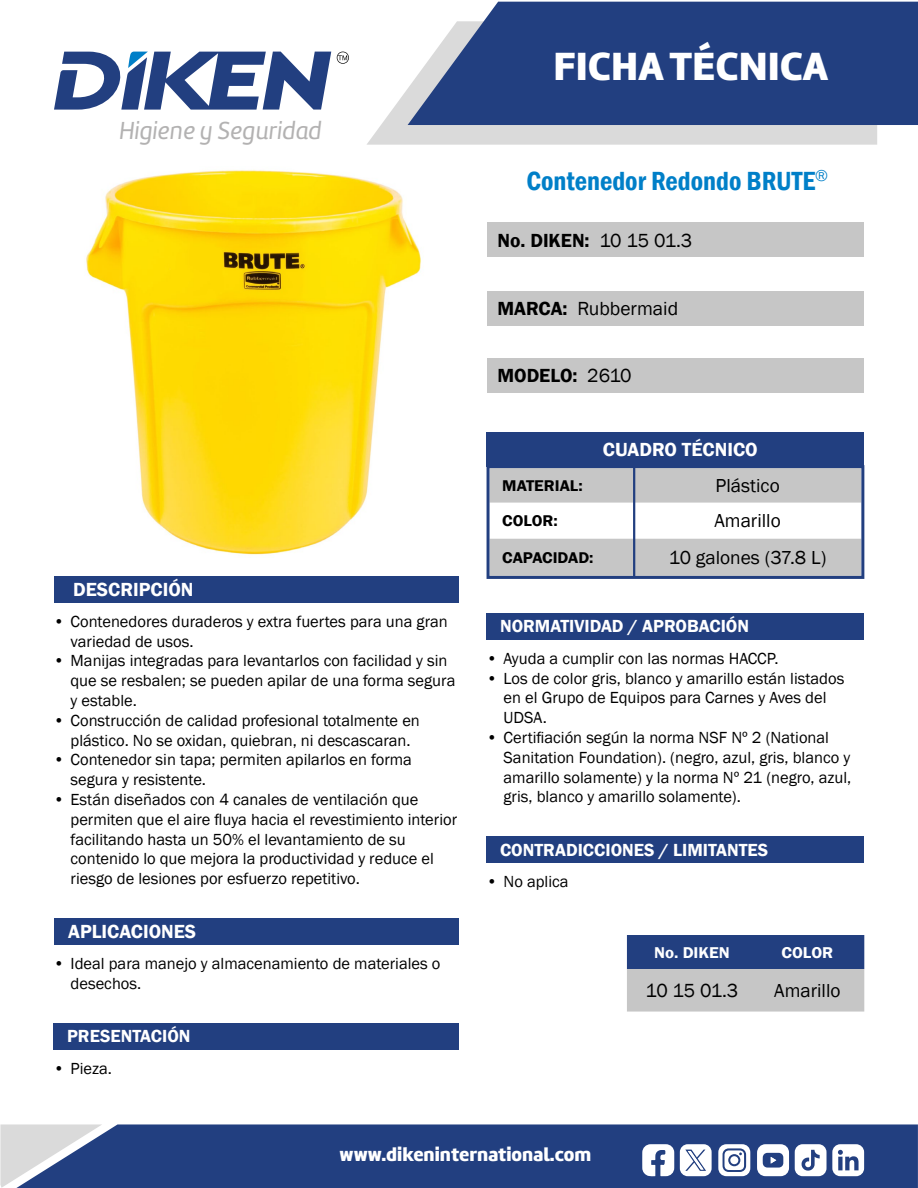
<style>
.page{position:relative;width:918px;height:1188px;background:#fff}
.page>*{position:absolute;margin:0;border:0;box-sizing:border-box;transform-origin:0 0}
.t1{font:40.8px "Amelia Basic Black";color:#fff}
.t2{font:600 condensed 27px "Franklin Gothic";color:#007fc8}
.t3{font:25.5px "Amelia Basic Italic";color:#b3b2b2}
.t4{font:600 19.5px "Franklin Gothic";color:#fff}
.t5{font:600 19.5px "Franklin Gothic";color:#000}
.t6{font:19.5px "Amelia Basic Black";color:#fff}
.t7{font:19.5px "Franklin Gothic";color:#000}
.t8{font:19.35px "Franklin Gothic";color:#000}
.t9{font:600 18px "Franklin Gothic";color:#fff}
.t10{font:16.5px/19.8px "Franklin Gothic";color:#000}
.t11{font:600 16.05px "Franklin Gothic";color:#fff;scale:1.05 1}
.t12{font:600 15.9px "Franklin Gothic";color:#000;scale:1.05 1}
.s1{font-weight:400}
.s2{font-weight:600}
</style>
<div class="page">
<div style="left:102px;top:1124px;width:816px;height:64px;background:#223f80"></div>
<svg style="left:0;top:1124px;width:102px;height:64px;background:#9ea8bf"></svg>
<svg style="left:367px;top:88px;width:510px;height:57px;background:#ddddde"></svg>
<svg style="left:408px;top:2px;width:510px;height:123px;background:#36508b"></svg>
<svg style="left:54px;top:51px;width:277px;height:59px"></svg>
<svg style="left:337px;top:52px;width:12px;height:12px"></svg>
<svg style="left:680px;top:1144px;width:32px;height:32px"></svg>
<svg style="left:642px;top:1144px;width:32px;height:32px"></svg>
<svg style="left:718px;top:1144px;width:32px;height:32px"></svg>
<div style="left:730px;top:1156px;width:8px;height:8px;background:#fff;border-radius:50%"></div>
<svg style="left:757px;top:1144px;width:32px;height:32px"></svg>
<svg style="left:795px;top:1144px;width:69px;height:32px"></svg>
<div style="left:488px;top:223px;width:376px;height:34px;background:#c6c6c6"></div>
<div style="left:488px;top:291px;width:376px;height:34px;background:#c6c6c6"></div>
<div style="left:488px;top:359px;width:376px;height:34px;background:#c6c6c6"></div>
<svg style="left:486px;top:464px;width:379px;height:115px"></svg>
<svg style="left:627px;top:935px;width:237px;height:77px;background:#7d8aa7"></svg>
<div style="left:54px;top:576px;width:405px;height:26px;background:#223f80"></div>
<div style="left:54px;top:1023px;width:405px;height:26px;background:#223f80"></div>
<div style="left:54px;top:918px;width:405px;height:27px;background:#223f80"></div>
<div style="left:487px;top:613px;width:377px;height:26px;background:#223f80"></div>
<div style="left:487px;top:836px;width:377px;height:27px;background:#223f80"></div>
<div style="left:487px;top:432px;width:377px;height:34px;background:#223f80"></div>
<img style="left:86px;top:170px;width:335px;height:385px">
<hr style="left:633px;top:465px;width:2px;height:113px;background:#223f80">
<h3 class="t3" style="left:119px;top:116px;width:204px">Higiene y Seguridad</h3>
<p class="t4" style="left:73px;top:577px;width:122px">DESCRIPCIÓN</p>
<p class="t10" style="left:71px;top:612px;width:379px;text-indent:-17px">• Contenedores duraderos y extra fuertes para una gran variedad de usos.</p>
<p class="t10" style="left:71px;top:651px;width:386px;text-indent:-17px">• Manijas integradas para levantarlos con facilidad y sin que se resbalen; se pueden apilar de una forma segura y estable.</p>
<p class="t10" style="left:54px;top:711px;width:368px;text-align:center">• Construcción de calidad profesional totalmente en plástico. No se oxidan, quiebran, ni descascaran.</p>
<p class="t10" style="left:71px;top:750px;width:343px;text-indent:-17px">• Contenedor sin tapa; permiten apilarlos en forma segura y resistente.</p>
<p class="t10" style="left:71px;top:790px;width:388px;text-indent:-17px">• Están diseñados con 4 canales de ventilación que permiten que el aire fluya hacia el revestimiento interior facilitando hasta un 50% el levantamiento de su contenido lo que mejora la productividad y reduce el riesgo de lesiones por esfuerzo repetitivo.</p>
<p class="t4" style="left:68px;top:920px;width:129px">APLICACIONES</p>
<p class="t10" style="left:71px;top:954px;width:371px;text-indent:-17px">• Ideal para manejo y almacenamiento de materiales o desechos.</p>
<p class="t9" style="left:67px;top:1025px;width:125px">PRESENTACIÓN</p>
<p class="t10" style="left:54px;top:1059px;width:60px">• Pieza.</p>
<h1 class="t1" style="left:553px;top:41px;width:276px">FICHA TÉCNICA</h1>
<h2 class="t2" style="left:526px;top:163px;width:303px">Contenedor Redondo BRUTE<sup>®</sup></h2>
<p class="t5" style="left:497px;top:228px;width:196px">No. DIKEN: <span class="s1">10 15 01.3</span></p>
<p class="t7" style="left:497px;top:296px;width:182px"><span class="s2">MARCA:</span> Rubbermaid</p>
<p class="t5" style="left:497px;top:364px;width:136px">MODELO: <span class="s1">2610</span></p>
<p class="t4" style="left:603px;top:438px;width:156px">CUADRO TÉCNICO</p>
<p class="t12" style="left:502px;top:476px;width:78px">MATERIAL:</p>
<p class="t8" style="left:716px;top:474px;width:66px">Plástico</p>
<p class="t12" style="left:502px;top:511px;width:55px">COLOR:</p>
<p class="t8" style="left:715px;top:509px;width:68px">Amarillo</p>
<p class="t12" style="left:502px;top:548px;width:88px">CAPACIDAD:</p>
<p class="t8" style="left:669px;top:546px;width:159px">10 galones (37.8 L)</p>
<p class="t9" style="left:500px;top:615px;width:251px">NORMATIVIDAD / APROBACIÓN</p>
<p class="t10" style="left:487px;top:649px;width:294px">• Ayuda a cumplir con las normas HACCP.</p>
<p class="t10" style="left:504px;top:669px;width:342px;text-indent:-17px">• Los de color gris, blanco y amarillo están listados en el Grupo de Equipos para Carnes y Aves del<br>UDSA.</p>
<p class="t10" style="left:504px;top:728px;width:349px;text-indent:-17px">• Certifiación según la norma NSF Nº 2 (National Sanitation Foundation). (negro, azul, gris, blanco y amarillo solamente) y la norma Nº 21 (negro, azul, gris, blanco y amarillo solamente).</p>
<p class="t9" style="left:500px;top:839px;width:270px">CONTRADICCIONES / LIMITANTES</p>
<p class="t10" style="left:487px;top:872px;width:84px">• No aplica</p>
<p class="t11" style="left:654px;top:942px;width:74px">No. DIKEN</p>
<p class="t11" style="left:782px;top:942px;width:51px">COLOR</p>
<p class="t7" style="left:646px;top:979px;width:94px">10 15 01.3</p>
<p class="t8" style="left:774px;top:979px;width:68px">Amarillo</p>
<p class="t6" style="left:340px;top:1143px;width:253px">www.dikeninternational.com</p>
</div>
